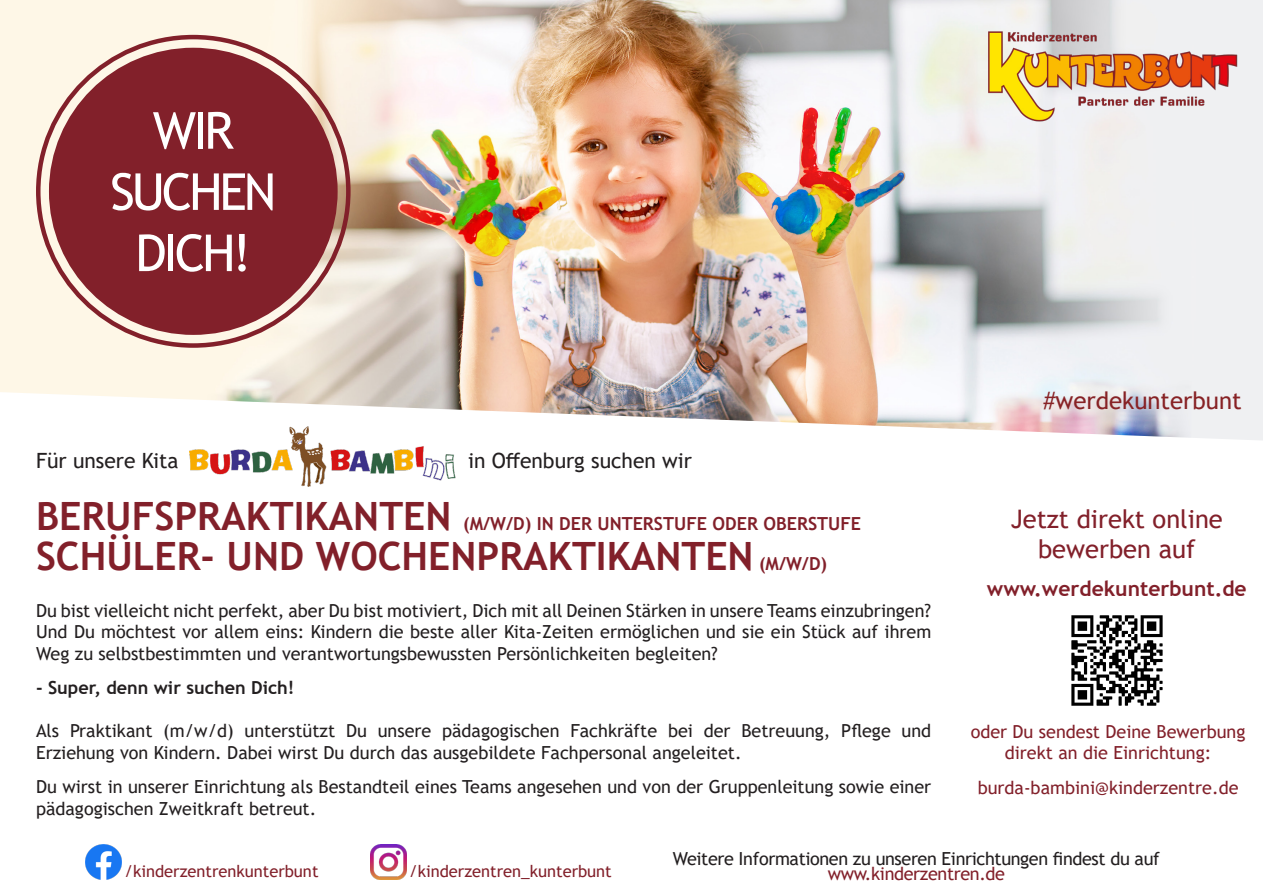
<style>
.page{position:relative;width:1263px;height:893px;background:#fff}
.page>*{position:absolute;margin:0;border:0;box-sizing:border-box;transform-origin:0 0}
.t1{font:51px/61.2px "Trebuchet MS";letter-spacing:-.06em;color:#fff;text-align:center}
.t2{font:700 39px "Trebuchet MS";color:#82202a}
.t3{font:25.5px/30.6px "Trebuchet MS";color:#82202a;text-align:center}
.t4{font:24px "Trebuchet MS";color:#872225}
.t5{font:21px "Trebuchet MS";color:#231f20}
.t6{font:700 21px "Trebuchet MS";color:#82202a}
.t7{font:18px/21.6px "Trebuchet MS";color:#231f20}
.t8{font:18px/21.6px "Trebuchet MS";color:#82202a;text-align:center}
.t9{font:18px "Trebuchet MS";letter-spacing:-.02em;color:#231f20}
.t10{font:700 18px "Trebuchet MS";color:#82202a}
.t11{font:700 18px "Trebuchet MS";color:#231f20}
.t12{font:18px "Trebuchet MS";letter-spacing:-.02em;color:#82202a}
.t13{font:16.5px "Trebuchet MS";color:#82202a}
.s1{font-size:39px}
.s2{font-size:18px}
</style>
<div class="page">
<img style="left:0;top:0;width:1263px;height:440px">
<img style="left:984px;top:27px;width:258px;height:97px">
<img style="left:86px;top:844px;width:35px;height:36px">
<img style="left:371px;top:844px;width:35px;height:36px">
<div style="left:49px;top:48px;width:289px;height:287px;background:#82202a;border-radius:50%"></div>
<img style="left:1071px;top:615px;width:92px;height:91px">
<img style="left:189px;top:426px;width:266px;height:60px">
<p class="t1" style="left:110px;top:100px;width:168px">WIR<br>SUCHEN</p>
<p class="t1" style="left:135px;top:222px;width:117px">DICH!</p>
<p class="t4" style="left:1043px;top:385px;width:200px">#werdekunterbunt</p>
<p class="t5" style="left:36px;top:447px;width:144px">Für unsere Kita</p>
<p class="t5" style="left:468px;top:447px;width:225px">in Offenburg suchen wir</p>
<p class="t10" style="left:36px;top:512px;width:827px"><span class="s1">BERUFSPRAKTIKANTEN</span> (M/W/D) IN DER UNTERSTUFE ODER OBERSTUFE</p>
<p class="t2" style="left:36px;top:532px;width:793px">SCHÜLER- UND WOCHENPRAKTIKANTEN <span class="s2">(M/W/D)</span></p>
<p class="t7" style="left:36px;top:599px;width:897px;text-align:justify">Du bist vielleicht nicht perfekt, aber Du bist motiviert, Dich mit all Deinen Stärken in unsere Teams einzubringen?<br>Und Du möchtest vor allem eins: Kindern die beste aller Kita-Zeiten ermöglichen und sie ein Stück auf ihrem Weg zu selbstbestimmten und verantwortungsbewussten Persönlichkeiten begleiten?</p>
<p class="t11" style="left:36px;top:676px;width:260px">- Super, denn wir suchen Dich!</p>
<p class="t7" style="left:36px;top:720px;width:897px">Als Praktikant (m/w/d) unterstützt Du unsere pädagogischen Fachkräfte bei der Betreuung, Pflege und<br>Erziehung von Kindern. Dabei wirst Du durch das ausgebildete Fachpersonal angeleitet.</p>
<p class="t7" style="left:36px;top:776px;width:897px">Du wirst in unserer Einrichtung als Bestandteil eines Teams angesehen und von der Gruppenleitung sowie einer pädagogischen Zweitkraft betreut.</p>
<p class="t9" style="left:673px;top:847px;width:488px">Weitere Informationen zu unseren Einrichtungen findest du auf</p>
<p class="t13" style="left:124px;top:861px;width:196px">/kinderzentrenkunterbunt</p>
<p class="t13" style="left:409px;top:861px;width:204px">/kinderzentren_kunterbunt</p>
<p class="t12" style="left:828px;top:862px;width:179px">www.kinderzentren.de</p>
<p class="t3" style="left:1011px;top:503px;width:214px">Jetzt direkt online bewerben auf</p>
<p class="t6" style="left:987px;top:576px;width:261px">www.werdekunterbunt.de</p>
<p class="t8" style="left:971px;top:721px;width:276px">oder Du sendest Deine Bewerbung direkt an die Einrichtung:</p>
<p class="t8" style="left:978px;top:776px;width:262px">burda-bambini@kinderzentre.de</p>
</div>
